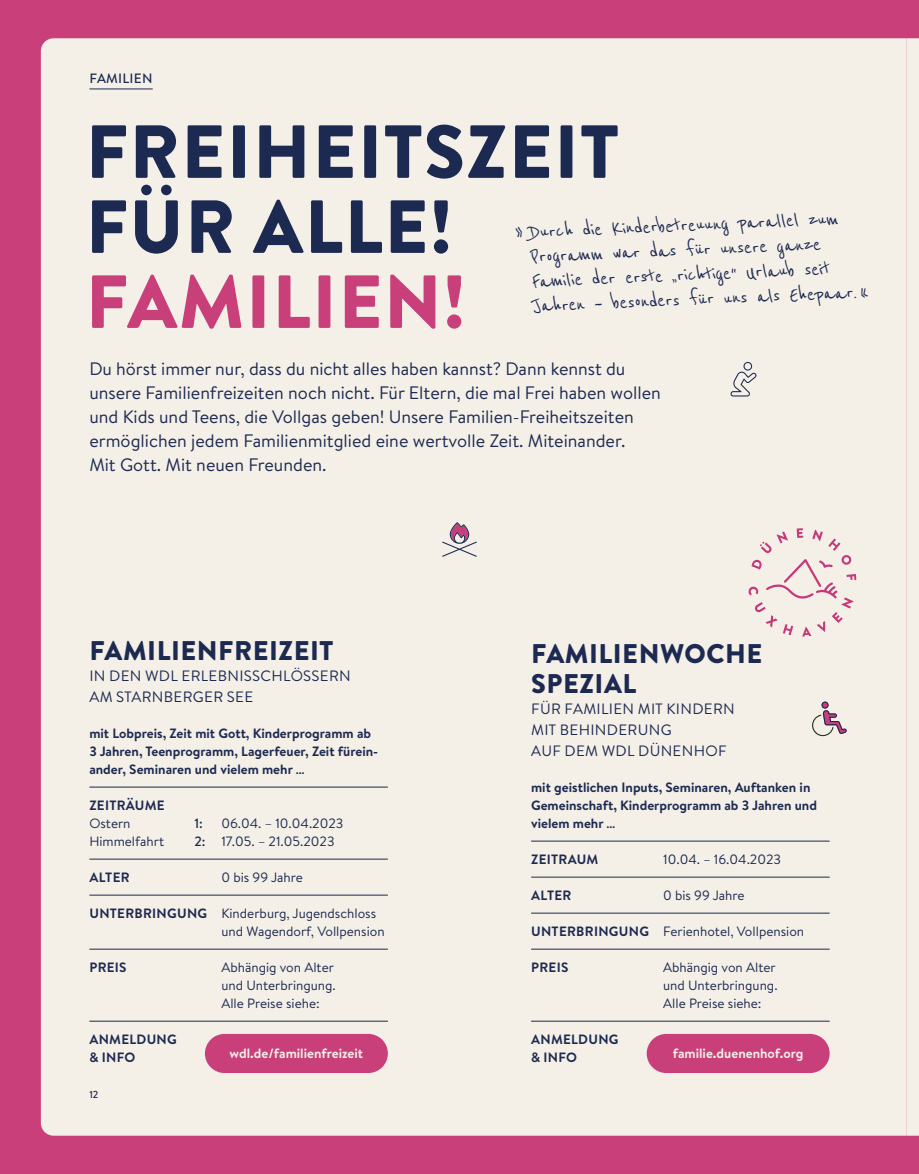
<style>
.page{position:relative;width:919px;height:1174px;background:#fff}
.page>*{position:absolute;margin:0;border:0;box-sizing:border-box;transform-origin:0 0}
.t1{font:900 75px/75px "Brandon Grotesque";letter-spacing:.02em;color:#1c2951}
.t2{font:900 75px "Brandon Grotesque";letter-spacing:.02em;color:#c83f7a}
.t3{font:900 27px/30px "Brandon Grotesque";letter-spacing:.02em;color:#1c2951}
.t4{font:24px/24.8px "Reenie Beanie";color:#1c2951}
.t5{font:18px/24px "Brandon Text";color:#1c2951}
.t6{font:15px/21px "Brandon Grotesque";letter-spacing:.02em;color:#1c2951}
.t7{font:13.5px/18px "Brandon Text";color:#1c2951}
.t8{font:700 13.5px/18px "Brandon Text";color:#1c2951}
.t9{font:700 13.5px "Brandon Text";color:#f4efe7}
.t10{font:700 13.5px/18px "Brandon Text";letter-spacing:.02em;color:#1c2951}
.t11{font:500 13.5px "Brandon Grotesque";letter-spacing:.02em;color:#1c2951}
.t12{font:500 13.5px "Brandon Text";color:#1c2951}
.t13{font:500 10.5px "Brandon Grotesque";color:#1c2951}
.s1{font-weight:500}
.s2{font-weight:700}
</style>
<div class="page">
<div style="left:0;top:0;width:918px;height:1174px;background:#c83f7a"></div>
<div style="left:41px;top:38px;width:865px;height:1097px;background:#f4efe7"></div>
<svg style="left:906px;top:38px;width:12px;height:1097px;background:#f1e6e1"></svg>
<hr style="left:89px;top:787px;width:299px;height:1px;background:#1c2951">
<hr style="left:89px;top:859px;width:299px;height:1px;background:#1c2951">
<hr style="left:89px;top:895px;width:299px;height:1px;background:#1c2951">
<hr style="left:89px;top:949px;width:299px;height:1px;background:#1c2951">
<hr style="left:89px;top:1021px;width:299px;height:1px;background:#1c2951">
<hr style="left:531px;top:841px;width:298px;height:1px;background:#1c2951">
<hr style="left:531px;top:877px;width:298px;height:1px;background:#1c2951">
<hr style="left:531px;top:913px;width:298px;height:1px;background:#1c2951">
<hr style="left:531px;top:949px;width:298px;height:1px;background:#1c2951">
<hr style="left:531px;top:1021px;width:298px;height:1px;background:#1c2951">
<div style="left:205px;top:1034px;width:183px;height:39px;background:#c83f7a;border-radius:20px"></div>
<div style="left:646px;top:1034px;width:183px;height:39px;background:#c83f7a;border-radius:20px"></div>
<svg style="left:748px;top:528px;width:108px;height:108px;background:#efdddc"></svg>
<svg style="left:812px;top:701px;width:34px;height:35px"></svg>
<svg style="left:730px;top:362px;width:26px;height:34px"></svg>
<svg style="left:442px;top:522px;width:35px;height:35px"></svg>
<hr style="left:89px;top:89px;width:64px;height:1px;background:#1c2951">
<p class="t11" style="left:89px;top:69px;width:65px">FAMILIEN</p>
<h1 class="t1" style="left:86px;top:115px;width:534px">FREIHEITSZEIT<br>FÜR ALLE!</h1>
<h1 class="t2" style="left:86px;top:249px;width:382px">FAMILIEN!</h1>
<p class="t5" style="left:89px;top:356px;width:573px">Du hörst immer nur, dass du nicht alles haben kannst? Dann kennst du unsere Familienfreizeiten noch nicht. Für Eltern, die mal Frei haben wollen und Kids und Teens, die Vollgas geben! Unsere Familien-Freiheitszeiten ermöglichen jedem Familienmitglied eine wertvolle Zeit. Miteinander.<br>Mit Gott. Mit neuen Freunden.</p>
<h3 class="t4" style="left:529px;top:219px;width:338px;text-indent:-15px;rotate:-2deg">» Durch die Kinderbetreuung parallel zum Programm war das für unsere ganze Familie der erste „richtige“ Urlaub seit Jahren – besonders für uns als Ehepaar.«</h3>
<h2 class="t3" style="left:89px;top:635px;width:245px">FAMILIENFREIZEIT</h2>
<p class="t6" style="left:89px;top:665px;width:263px">IN DEN WDL ERLEBNISSCHLÖSSERN<br>AM STARNBERGER SEE</p>
<p class="t8" style="left:89px;top:723px;width:290px">mit Lobpreis, Zeit mit Gott, Kinderprogramm ab<br>3 Jahren, Teenprogramm, Lagerfeuer, Zeit fürein&shy;ander, Seminaren und vielem mehr …</p>
<p class="t10" style="left:89px;top:795px;width:77px">ZEITRÄUME</p>
<p class="t7" style="left:89px;top:813px;width:43px">Ostern</p>
<p class="t12" style="left:194px;top:813px;width:10px">1:</p>
<p class="t7" style="left:221px;top:813px;width:124px">06.04. – 10.04.2023</p>
<p class="t7" style="left:89px;top:831px;width:76px">Himmelfahrt</p>
<p class="t7" style="left:194px;top:831px;width:142px"><span class="s1">2:</span> 17.05. – 21.05.2023</p>
<p class="t8" style="left:89px;top:867px;width:42px">ALTER</p>
<p class="t7" style="left:221px;top:867px;width:83px">0 bis 99 Jahre</p>
<p class="t7" style="left:221px;top:903px;width:165px;text-indent:-132px"><span class="s2">UNTERBRINGUNG</span> Kinderburg, Jugendschloss und Wagendorf, Vollpension</p>
<p class="t8" style="left:89px;top:957px;width:39px">PREIS</p>
<p class="t7" style="left:221px;top:957px;width:116px">Abhängig von Alter und Unterbringung.<br>Alle Preise siehe:</p>
<p class="t10" style="left:89px;top:1029px;width:89px">ANMELDUNG &amp; INFO</p>
<h2 class="t3" style="left:531px;top:638px;width:232px">FAMILIENWOCHE<br>SPEZIAL</h2>
<p class="t6" style="left:531px;top:698px;width:205px">FÜR FAMILIEN MIT KINDERN<br>MIT BEHINDERUNG<br>AUF DEM WDL DÜNENHOF</p>
<p class="t8" style="left:531px;top:777px;width:287px">mit geistlichen Inputs, Seminaren, Auftanken in<br>Gemeinschaft, Kinderprogramm ab 3 Jahren und vielem mehr …</p>
<p class="t10" style="left:531px;top:849px;width:69px">ZEITRAUM</p>
<p class="t7" style="left:663px;top:849px;width:119px">10.04. – 16.04.2023</p>
<p class="t8" style="left:531px;top:885px;width:42px">ALTER</p>
<p class="t7" style="left:663px;top:885px;width:83px">0 bis 99 Jahre</p>
<p class="t7" style="left:531px;top:921px;width:274px"><span class="s2">UNTERBRINGUNG</span> Ferienhotel, Vollpension</p>
<p class="t8" style="left:531px;top:957px;width:39px">PREIS</p>
<p class="t7" style="left:663px;top:957px;width:116px">Abhängig von Alter und Unterbringung.<br>Alle Preise siehe:</p>
<p class="t10" style="left:531px;top:1029px;width:89px">ANMELDUNG</p>
<p class="t9" style="left:229px;top:1044px;width:135px">wdl.de/familienfreizeit</p>
<p class="t8" style="left:531px;top:1047px;width:48px">&amp; INFO</p>
<p class="t9" style="left:672px;top:1044px;width:132px">familie.duenenhof.org</p>
<p class="t13" style="left:89px;top:1087px;width:11px">12</p>
</div>
